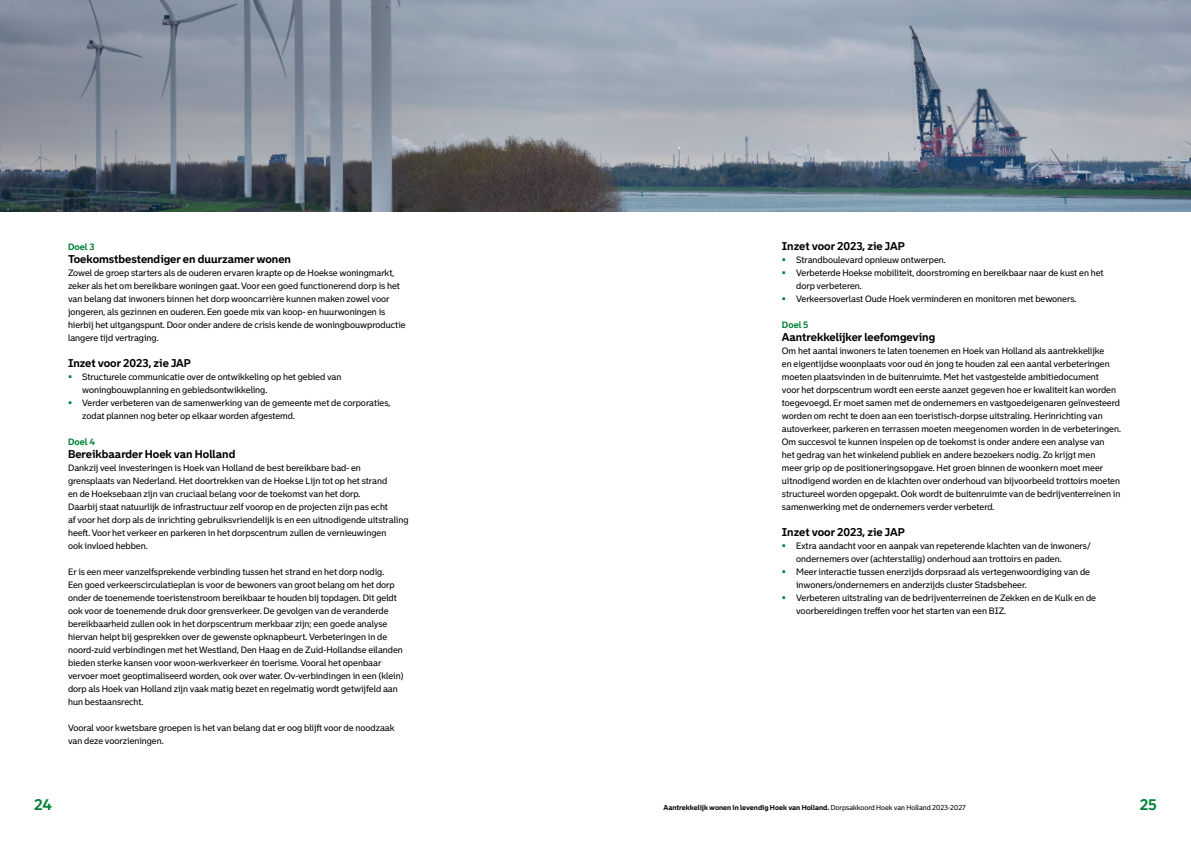
<style>
.page{position:relative;width:1191px;height:842px;background:#fff}
.page>*{position:absolute;margin:0;border:0;box-sizing:border-box;transform-origin:0 0}
.t1{font:700 15px "Bolder";color:#008137}
.Rotterdam_Subtitel_b{font:700 11px "Bolder";color:#000}
.Rotterdam_Platte_tek{font:9px/13px "Bolder";color:#000}
.Rotterdam_Platte_tek-2{font:700 9px "Bolder";color:#008137}
.t2{font:700 7px "Bolder";color:#000}
.s1{color:#008137}
.s2{font-weight:400}
</style>
<div class="page">
<img style="left:0;top:0;width:1191px;height:211px">
<p class="Rotterdam_Platte_tek-2" style="left:68px;top:241px;width:28px">Doel 3</p>
<p class="Rotterdam_Subtitel_b" style="left:68px;top:252px;width:224px">Toekomstbestendiger en duurzamer wonen</p>
<p class="Rotterdam_Platte_tek" style="left:68px;top:266px;width:339px">Zowel de groep starters als de ouderen ervaren krapte op de Hoekse woningmarkt, zeker als het om bereikbare woningen gaat. Voor een goed functionerend dorp is het van belang dat inwoners binnen het dorp wooncarrière kunnen maken zowel voor jongeren, als gezinnen en ouderen. Een goede mix van koop- en huurwoningen is hierbij het uitgangspunt. Door onder andere de crisis kende de woningbouwproductie langere tijd vertraging.</p>
<p class="Rotterdam_Subtitel_b" style="left:68px;top:356px;width:124px">Inzet voor 2023, zie JAP</p>
<p class="Rotterdam_Platte_tek" style="left:82px;top:370px;width:261px;text-indent:-14px"><span class="s1">▪</span> Structurele communicatie over de ontwikkeling op het gebied van woningbouwplanning en gebiedsontwikkeling.</p>
<p class="Rotterdam_Platte_tek" style="left:82px;top:396px;width:310px;text-indent:-14px"><span class="s1">▪</span> Verder verbeteren van de samenwerking van de gemeente met de corporaties, zodat plannen nog beter op elkaar worden afgestemd.</p>
<p class="Rotterdam_Platte_tek-2" style="left:68px;top:436px;width:28px">Doel 4</p>
<p class="Rotterdam_Subtitel_b" style="left:68px;top:447px;width:169px">Bereikbaarder Hoek van Holland</p>
<p class="Rotterdam_Platte_tek" style="left:68px;top:461px;width:342px">Dankzij veel investeringen is Hoek van Holland de best bereikbare bad- en grensplaats van Nederland. Het doortrekken van de Hoekse Lijn tot op het strand<br>en de Hoeksebaan zijn van cruciaal belang voor de toekomst van het dorp.<br>Daarbij staat natuurlijk de infrastructuur zelf voorop en de projecten zijn pas echt<br>af voor het dorp als de inrichting gebruiksvriendelijk is en een uitnodigende uitstraling heeft. Voor het verkeer en parkeren in het dorpscentrum zullen de vernieuwingen<br>ook invloed hebben.</p>
<p class="Rotterdam_Platte_tek" style="left:68px;top:565px;width:337px">Er is een meer vanzelfsprekende verbinding tussen het strand en het dorp nodig.<br>Een goed verkeerscirculatieplan is voor de bewoners van groot belang om het dorp onder de toenemende toeristenstroom bereikbaar te houden bij topdagen. Dit geldt ook voor de toenemende druk door grensverkeer. De gevolgen van de veranderde bereikbaarheid zullen ook in het dorpscentrum merkbaar zijn; een goede analyse hiervan helpt bij gesprekken over de gewenste opknapbeurt. Verbeteringen in de noord-zuid verbindingen met het Westland, Den Haag en de Zuid-Hollandse eilanden bieden sterke kansen voor woon-werkverkeer én toerisme. Vooral het openbaar vervoer moet geoptimaliseerd worden, ook over water. Ov-verbindingen in een (klein) dorp als Hoek van Holland zijn vaak matig bezet en regelmatig wordt getwijfeld aan hun bestaansrecht.</p>
<p class="Rotterdam_Platte_tek" style="left:68px;top:721px;width:328px">Vooral voor kwetsbare groepen is het van belang dat er oog blijft voor de noodzaak van deze voorzieningen.</p>
<p class="Rotterdam_Subtitel_b" style="left:782px;top:239px;width:124px">Inzet voor 2023, zie JAP</p>
<p class="Rotterdam_Platte_tek" style="left:782px;top:253px;width:165px"><span class="s1">▪</span> Strandboulevard opnieuw ontwerpen.</p>
<p class="Rotterdam_Platte_tek" style="left:796px;top:266px;width:309px;text-indent:-14px"><span class="s1">▪</span> Verbeterde Hoekse mobiliteit, doorstroming en bereikbaar naar de kust en het dorp verbeteren.</p>
<p class="Rotterdam_Platte_tek" style="left:782px;top:292px;width:296px"><span class="s1">▪</span> Verkeersoverlast Oude Hoek verminderen en monitoren met bewoners.</p>
<p class="Rotterdam_Platte_tek-2" style="left:782px;top:319px;width:28px">Doel 5</p>
<p class="Rotterdam_Subtitel_b" style="left:782px;top:330px;width:155px">Aantrekkelijker leefomgeving</p>
<p class="Rotterdam_Platte_tek" style="left:782px;top:344px;width:340px">Om het aantal inwoners te laten toenemen en Hoek van Holland als aantrekkelijke<br>en eigentijdse woonplaats voor oud én jong te houden zal een aantal verbeteringen moeten plaatsvinden in de buitenruimte. Met het vastgestelde ambitiedocument<br>voor het dorpscentrum wordt een eerste aanzet gegeven hoe er kwaliteit kan worden toegevoegd. Er moet samen met de ondernemers en vastgoedeigenaren geïnvesteerd worden om recht te doen aan een toeristisch-dorpse uitstraling. Herinrichting van autoverkeer, parkeren en terrassen moeten meegenomen worden in de verbeteringen.<br>Om succesvol te kunnen inspelen op de toekomst is onder andere een analyse van<br>het gedrag van het winkelend publiek en andere bezoekers nodig. Zo krijgt men<br>meer grip op de positioneringsopgave. Het groen binnen de woonkern moet meer uitnodigend worden en de klachten over onderhoud van bijvoorbeeld trottoirs moeten structureel worden opgepakt. Ook wordt de buitenruimte van de bedrijventerreinen in samenwerking met de ondernemers verder verbeterd.</p>
<p class="Rotterdam_Subtitel_b" style="left:782px;top:525px;width:124px">Inzet voor 2023, zie JAP</p>
<p class="Rotterdam_Platte_tek" style="left:796px;top:539px;width:296px;text-indent:-14px"><span class="s1">▪</span> Extra aandacht voor en aanpak van repeterende klachten van de inwoners/ ondernemers over (achterstallig) onderhoud aan trottoirs en paden.</p>
<p class="Rotterdam_Platte_tek" style="left:796px;top:565px;width:295px;text-indent:-14px"><span class="s1">▪</span> Meer interactie tussen enerzijds dorpsraad als vertegenwoordiging van de inwoners/ondernemers en anderzijds cluster Stadsbeheer.</p>
<p class="Rotterdam_Platte_tek" style="left:796px;top:591px;width:301px;text-indent:-14px"><span class="s1">▪</span> Verbeteren uitstraling van de bedrijventerreinen de Zekken en de Kulk en de voorbereidingen treffen voor het starten van een BIZ.</p>
<h1 class="t1" style="left:34px;top:796px;width:20px">24</h1>
<p class="t2" style="left:663px;top:803px;width:304px">Aantrekkelijk wonen in levendig Hoek van Holland. <span class="s2">Dorpsakkoord Hoek van Holland 2023-2027</span></p>
<h1 class="t1" style="left:1139px;top:796px;width:19px">25</h1>
</div>
